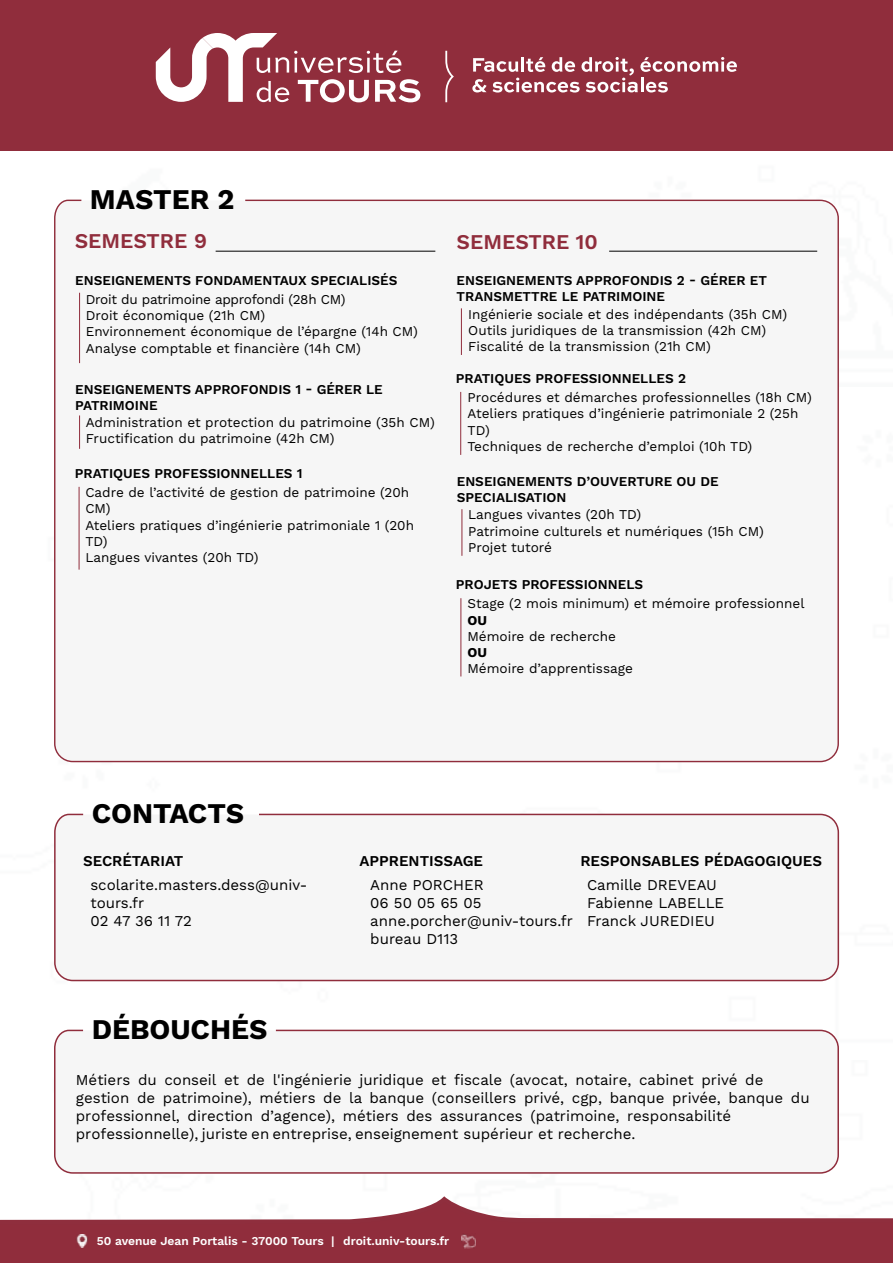
<style>
.page{position:relative;width:893px;height:1263px;background:#fff}
.page>*{position:absolute;margin:0;border:0;box-sizing:border-box;transform-origin:0 0}
.t1{font:700 28.5px "Work Sans";color:#000}
.t2{font:600 21px "Work Sans";color:#902d3c}
.t3{font:15px/18px "Work Sans";color:#000}
.t4{font:600 15px "Work Sans";color:#000}
.t5{font:13.5px/16.2px "Work Sans";color:#000}
.t6{font:600 13.5px/16.2px "Work Sans";color:#000}
.t7{font:700 13.5px "Work Sans";color:#000}
.t8{font:600 12px "Work Sans";color:#fff}
</style>
<div class="page">
<div style="left:0;top:0;width:893px;height:151px;background:#902d3c"></div>
<svg style="left:472px;top:57px;width:265px;height:36px"></svg>
<svg style="left:156px;top:33px;width:264px;height:69px"></svg>
<svg style="left:445px;top:51px;width:9px;height:51px"></svg>
<div style="left:0;top:1221px;width:893px;height:42px;background:#902d3c"></div>
<img style="left:76px;top:1235px;width:12px;height:12px">
<img style="left:461px;top:1234px;width:15px;height:14px">
<svg style="left:0;top:1196px;width:893px;height:25px"></svg>
<div style="left:54px;top:1029px;width:785px;height:145px;background:#f6f6f6"></div>
<div style="left:54px;top:199px;width:785px;height:564px;background:#f6f6f6"></div>
<hr style="left:216px;top:251px;width:219px;height:1px;background:#000">
<hr style="left:609px;top:251px;width:208px;height:1px;background:#000">
<hr style="left:79px;top:415px;width:1px;height:34px;background:#902d3c">
<hr style="left:79px;top:293px;width:1px;height:70px;background:#902d3c">
<hr style="left:461px;top:308px;width:1px;height:47px;background:#902d3c">
<hr style="left:460px;top:392px;width:1px;height:63px;background:#902d3c">
<hr style="left:462px;top:509px;width:1px;height:47px;background:#902d3c">
<hr style="left:79px;top:487px;width:1px;height:83px;background:#902d3c">
<hr style="left:460px;top:598px;width:1px;height:78px;background:#902d3c">
<div style="left:54px;top:813px;width:786px;height:169px;background:#f6f6f6"></div>
<h1 class="t1" style="left:90px;top:182px;width:146px">MASTER 2</h1>
<h2 class="t2" style="left:75px;top:229px;width:134px">SEMESTRE 9</h2>
<h2 class="t2" style="left:457px;top:230px;width:143px">SEMESTRE 10</h2>
<p class="t6" style="left:75px;top:273px;width:324px">ENSEIGNEMENTS FONDAMENTAUX SPECIALISÉS</p>
<p class="t5" style="left:86px;top:292px;width:334px">Droit du patrimoine approfondi (28h CM)<br>Droit économique (21h CM)<br>Environnement économique de l’épargne (14h CM)<br>Analyse comptable et financière (14h CM)</p>
<p class="t6" style="left:75px;top:382px;width:309px">ENSEIGNEMENTS APPROFONDIS 1 - GÉRER LE<br>PATRIMOINE</p>
<p class="t5" style="left:86px;top:415px;width:350px">Administration et protection du patrimoine (35h CM)<br>Fructification du patrimoine (42h CM)</p>
<p class="t6" style="left:457px;top:272px;width:312px">ENSEIGNEMENTS APPROFONDIS 2 - GÉRER ET<br>TRANSMETTRE LE PATRIMOINE</p>
<p class="t5" style="left:468px;top:306px;width:320px">Ingénierie sociale et des indépendants (35h CM)<br>Outils juridiques de la transmission (42h CM)<br>Fiscalité de la transmission (21h CM)</p>
<p class="t6" style="left:456px;top:371px;width:232px">PRATIQUES PROFESSIONNELLES 2</p>
<p class="t5" style="left:468px;top:390px;width:346px">Procédures et démarches professionnelles (18h CM)<br>Ateliers pratiques d’ingénierie patrimoniale 2 (25h TD)<br>Techniques de recherche d’emploi (10h TD)</p>
<p class="t6" style="left:457px;top:474px;width:263px">ENSEIGNEMENTS D’OUVERTURE OU DE<br>SPECIALISATION</p>
<p class="t5" style="left:468px;top:507px;width:297px">Langues vivantes (20h TD)<br>Patrimoine culturels et numériques (15h CM)<br>Projet tutoré</p>
<p class="t6" style="left:75px;top:466px;width:229px">PRATIQUES PROFESSIONNELLES 1</p>
<p class="t5" style="left:85px;top:485px;width:330px">Cadre de l’activité de gestion de patrimoine (20h<br>CM)<br>Ateliers pratiques d’ingénierie patrimoniale 1 (20h<br>TD)<br>Langues vivantes (20h TD)</p>
<p class="t6" style="left:456px;top:577px;width:189px">PROJETS PROFESSIONNELS</p>
<h1 class="t1" style="left:92px;top:796px;width:154px">CONTACTS</h1>
<p class="t4" style="left:83px;top:852px;width:102px">SECRÉTARIAT</p>
<p class="t3" style="left:90px;top:876px;width:219px">scolarite.masters.dess@univ&shy;tours.fr<br>02 47 36 11 72</p>
<p class="t5" style="left:467px;top:596px;width:339px">Stage (2 mois minimum) et mémoire professionnel</p>
<p class="t7" style="left:467px;top:612px;width:21px">OU</p>
<p class="t5" style="left:467px;top:629px;width:150px">Mémoire de recherche</p>
<p class="t7" style="left:467px;top:645px;width:21px">OU</p>
<p class="t5" style="left:467px;top:661px;width:167px">Mémoire d’apprentissage</p>
<p class="t4" style="left:359px;top:852px;width:125px">APPRENTISSAGE</p>
<p class="t3" style="left:370px;top:876px;width:204px">Anne PORCHER<br>06 50 05 65 05 anne.porcher@univ-tours.fr bureau D113</p>
<p class="t4" style="left:580px;top:852px;width:243px">RESPONSABLES PÉDAGOGIQUES</p>
<p class="t3" style="left:587px;top:876px;width:139px">Camille DREVEAU<br>Fabienne LABELLE<br>Franck JUREDIEU</p>
<h1 class="t1" style="left:92px;top:1012px;width:177px">DÉBOUCHÉS</h1>
<p class="t3" style="left:76px;top:1071px;width:735px">Métiers du conseil et de l'ingénierie juridique et fiscale (avocat, notaire, cabinet privé de gestion de patrimoine), métiers de la banque (conseillers privé, cgp, banque privée, banque du professionnel, direction d’agence), métiers des assurances (patrimoine, responsabilité professionnelle), juriste en entreprise, enseignement supérieur et recherche.</p>
<p class="t8" style="left:97px;top:1234px;width:354px">50 avenue Jean Portalis - 37000 Tours | droit.univ-tours.fr</p>
</div>
